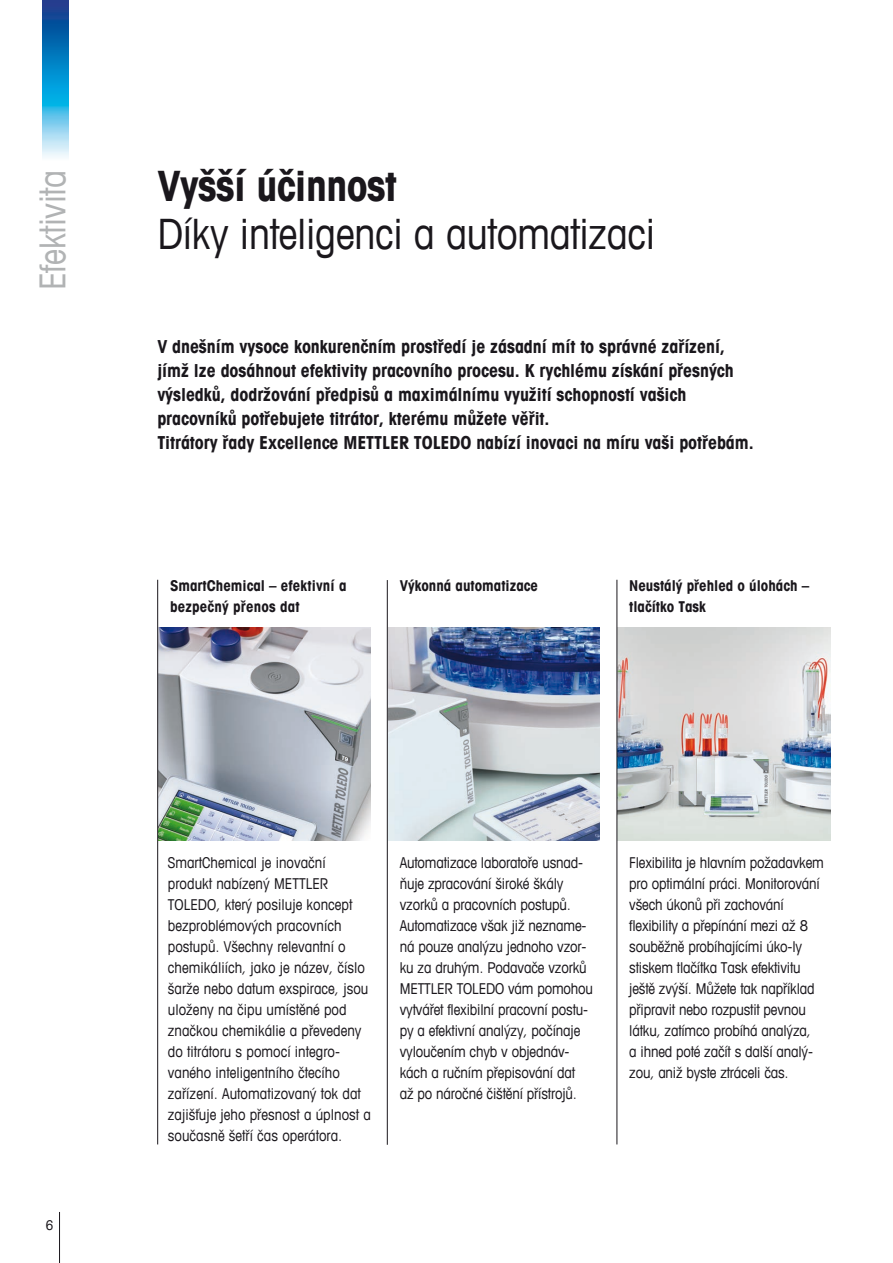
<style>
.page{position:relative;width:893px;height:1263px;background:#fff}
.page>*{position:absolute;margin:0;border:0;box-sizing:border-box;transform-origin:0 0}
.e_Lead_listed_12_16{font:condensed 42px/48px "Avant Garde Com";letter-spacing:-.005em;color:#1a171c}
.e_Banner_text_vertik{font:condensed 36px "Avant Garde Com";letter-spacing:-.01em;color:#b1b3b4}
.e_Lead_listed_12_16-2{font:700 condensed 18px/24px "Avant Garde Com";letter-spacing:-.005em;color:#1a171c}
.e_Text_10_14_Book{font:condensed 15px/21px "Avant Garde Com";letter-spacing:-.01em;color:#1a171c}
.e_Text_10_14_Book-2{font:700 condensed 15px/21px "Avant Garde Com";color:#1a171c}
.t1{font:condensed 13.5px "Avant Garde Com";color:#1a171c}
.s1{font-weight:700}
</style>
<div class="page">
<img style="left:618px;top:628px;width:212px;height:212px">
<img style="left:388px;top:628px;width:212px;height:212px">
<hr style="left:59px;top:1212px;width:1px;height:51px;background:#1a171c">
<img style="left:43px;top:0;width:25px;height:158px">
<hr style="left:617px;top:580px;width:1px;height:564px;background:#1a171c">
<hr style="left:387px;top:580px;width:1px;height:565px;background:#1a171c">
<img style="left:158px;top:628px;width:213px;height:212px">
<hr style="left:157px;top:580px;width:1px;height:564px;background:#1a171c">
<p class="e_Banner_text_vertik" style="left:30px;top:290px;width:122px;rotate:-90deg">Efektivita</p>
<p class="e_Lead_listed_12_16" style="left:157px;top:160px;width:499px"><span class="s1">Vyšší účinnost<br></span>Díky inteligenci a automatizaci</p>
<p class="e_Lead_listed_12_16-2" style="left:157px;top:334px;width:598px">V dnešním vysoce konkurenčním prostředí je zásadní mít to správné zařízení, jímž lze dosáhnout efektivity pracovního procesu. K rychlému získání přesných výsledků, dodržování předpisů a maximálnímu využití schopností vašich pracovníků potřebujete titrátor, kterému můžete věřit.<br>Titrátory řady Excellence METTLER TOLEDO nabízí inovaci na míru vaši potřebám.</p>
<p class="t1" style="left:46px;top:1217px;width:9px">6</p>
<p class="e_Text_10_14_Book-2" style="left:170px;top:574px;width:178px">SmartChemical – efektivní a bezpečný přenos dat</p>
<p class="e_Text_10_14_Book-2" style="left:400px;top:574px;width:140px">Výkonná automatizace</p>
<p class="e_Text_10_14_Book-2" style="left:629px;top:574px;width:181px">Neustálý přehled o úlohách – tlačítko Task</p>
<p class="e_Text_10_14_Book" style="left:168px;top:852px;width:204px">SmartChemical je inovační produkt nabízený METTLER<br>TOLEDO, který posiluje koncept bezproblémových pracovních postupů. Všechny relevantní o chemikáliích, jako je název, číslo šarže nebo datum exspirace, jsou uloženy na čipu umístěné pod značkou chemikálie a převedeny do titrátoru s pomocí integro&shy;vaného inteligentního čtecího zařízení. Automatizovaný tok dat zajišťuje jeho přesnost a úplnost a současně šetří čas operátora.</p>
<p class="e_Text_10_14_Book" style="left:400px;top:852px;width:195px">Automatizace laboratoře usnad&shy;ňuje zpracování široké škály vzorků a pracovních postupů.<br>Automatizace však již nezname&shy;ná pouze analýzu jednoho vzor&shy;ku za druhým. Podavače vzorků<br>METTLER TOLEDO vám pomohou vytvářet flexibilní pracovní postu&shy;py a efektivní analýzy, počínaje vyloučením chyb v objednáv&shy;kách a ručním přepisování dat<br>až po náročné čištění přístrojů.</p>
<p class="e_Text_10_14_Book" style="left:629px;top:852px;width:196px">Flexibilita je hlavním požadavkem pro optimální práci. Monitorování všech úkonů při zachování flexibility a přepínání mezi až 8 souběžně probíhajícími úko-ly stiskem tlačítka Task efektivitu ještě zvýší. Můžete tak například připravit nebo rozpustit pevnou látku, zatímco probíhá analýza,<br>a ihned poté začít s další analý&shy;zou, aniž byste ztráceli čas.</p>
</div>
